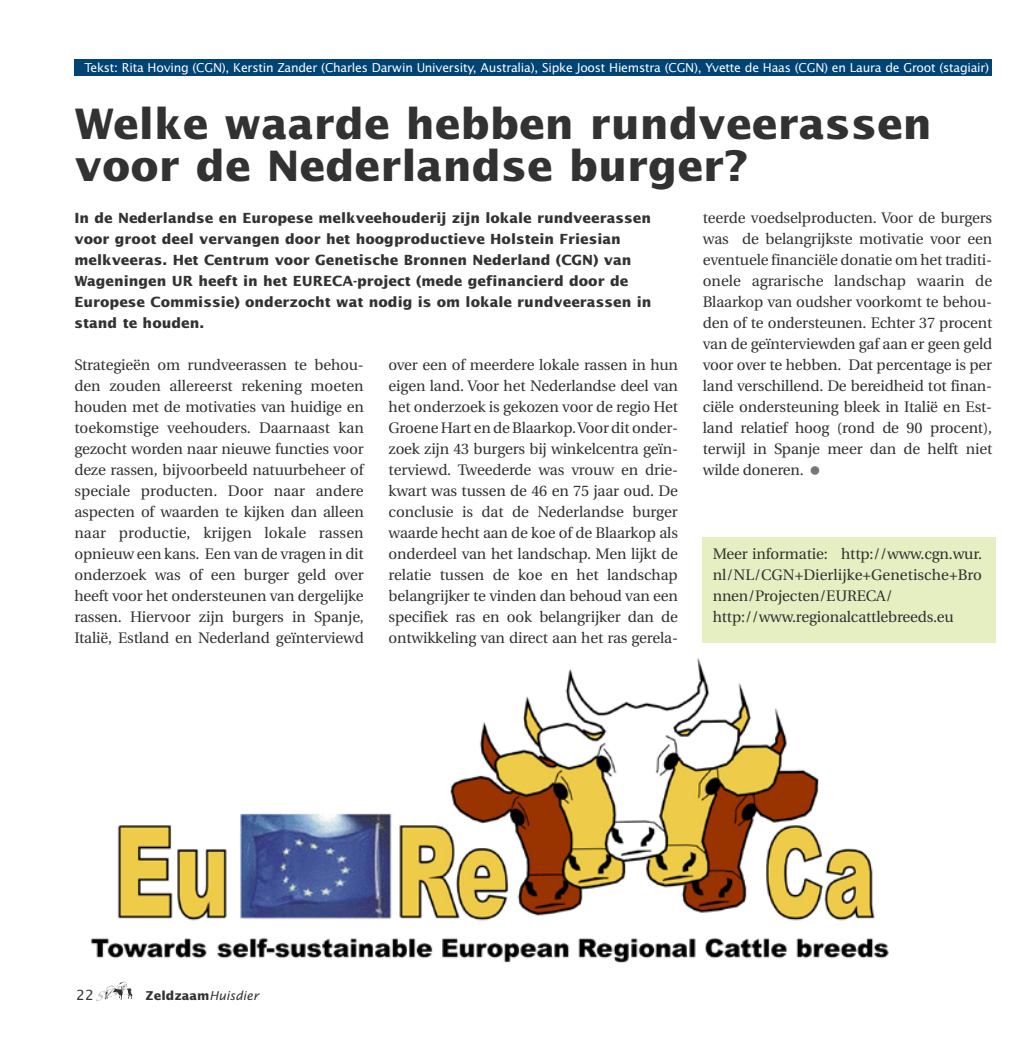
<style>
.page{position:relative;width:1017px;height:1042px;background:#fff}
.page>*{position:absolute;margin:0;border:0;box-sizing:border-box;transform-origin:0 0}
.t1{font:700 42px/42px "Lucida Sans";color:#323232}
.t2{font:15.22px/21px "Utopia";letter-spacing:-.01em;color:#323232;text-align:justify}
.t3{font:700 14px/21px "Lucida Sans";color:#323232}
.t4{font:14px "Lucida Sans";color:#323232}
.t5{font:12.25px "Lucida Sans";letter-spacing:-.02em;color:#fff}
.t6{font:700 12.25px "Lucida Sans";color:#323232}
.s1{font-weight:400;font-style:italic}
</style>
<div class="page">
<svg style="left:96px;top:981px;width:36px;height:20px"></svg>
<div style="left:703px;top:538px;width:293px;height:105px;background:#e6efc2"></div>
<img style="left:91px;top:658px;width:798px;height:305px">
<div style="left:74px;top:60px;width:918px;height:16px;background:#004475"></div>
<p class="t5" style="left:84px;top:60px;width:906px">Tekst: Rita Hoving (CGN), Kerstin Zander (Charles Darwin University, Australia), Sipke Joost Hiemstra (CGN), Yvette de Haas (CGN) en Laura de Groot (stagiair)</p>
<h1 class="t1" style="left:74px;top:102px;width:859px">Welke waarde hebben rundveerassen voor de Nederlandse burger?</h1>
<p class="t3" style="left:74px;top:207px;width:578px">In de Nederlandse en Europese melkveehouderij zijn lokale rundveerassen voor groot deel vervangen door het hoogproductieve Holstein Friesian melkveeras. Het Centrum voor Genetische Bronnen Nederland (CGN) van Wageningen UR heeft in het EURECA-project (mede gefinancierd door de Europese Commissie) onderzocht wat nodig is om lokale rundveerassen in stand te houden.</p>
<p class="t2" style="left:703px;top:207px;width:291px">teerde voedselproducten. Voor de burgers was de belangrijkste motivatie voor een eventuele financiële donatie om het traditi&shy;onele agrarische landschap waarin de Blaarkop van oudsher voorkomt te behou&shy;den of te ondersteunen. Echter 37 procent van de geïnterviewden gaf aan er geen geld voor over te hebben. Dat percentage is per land verschillend. De bereidheid tot finan&shy;ciële ondersteuning bleek in Italië en Est&shy;land relatief hoog (rond de 90 procent), terwijl in Spanje meer dan de helft niet wilde doneren.</p>
<p class="t2" style="left:74px;top:354px;width:291px">Strategieën om rundveerassen te behou&shy;den zouden allereerst rekening moeten houden met de motivaties van huidige en toekomstige veehouders. Daarnaast kan gezocht worden naar nieuwe functies voor deze rassen, bijvoorbeeld natuurbeheer of speciale producten. Door naar andere aspecten of waarden te kijken dan alleen naar productie, krijgen lokale rassen opnieuw een kans. Een van de vragen in dit onderzoek was of een burger geld over heeft voor het ondersteunen van dergelijke rassen. Hiervoor zijn burgers in Spanje, Italië, Estland en Nederland geïnterviewd</p>
<p class="t2" style="left:389px;top:354px;width:291px">over een of meerdere lokale rassen in hun eigen land. Voor het Nederlandse deel van het onderzoek is gekozen voor de regio Het Groene Hart en de Blaarkop. Voor dit onder&shy;zoek zijn 43 burgers bij winkelcentra geïn&shy;terviewd. Tweederde was vrouw en drie&shy;kwart was tussen de 46 en 75 jaar oud. De conclusie is dat de Nederlandse burger waarde hecht aan de koe of de Blaarkop als onderdeel van het landschap. Men lijkt de relatie tussen de koe en het landschap belangrijker te vinden dan behoud van een specifiek ras en ook belangrijker dan de ontwikkeling van direct aan het ras gerela-</p>
<p class="t2" style="left:713px;top:543px;width:271px;text-align:left">Meer informatie: http://www.cgn.wur. nl/NL/CGN+Dierlijke+Genetische+Bro nnen/Projecten/EURECA/ http://www.regionalcattlebreeds.eu</p>
<p class="t4" style="left:76px;top:986px;width:19px">22</p>
<p class="t6" style="left:146px;top:988px;width:115px">Zeldzaam<span class="s1">Huisdier</span></p>
</div>
